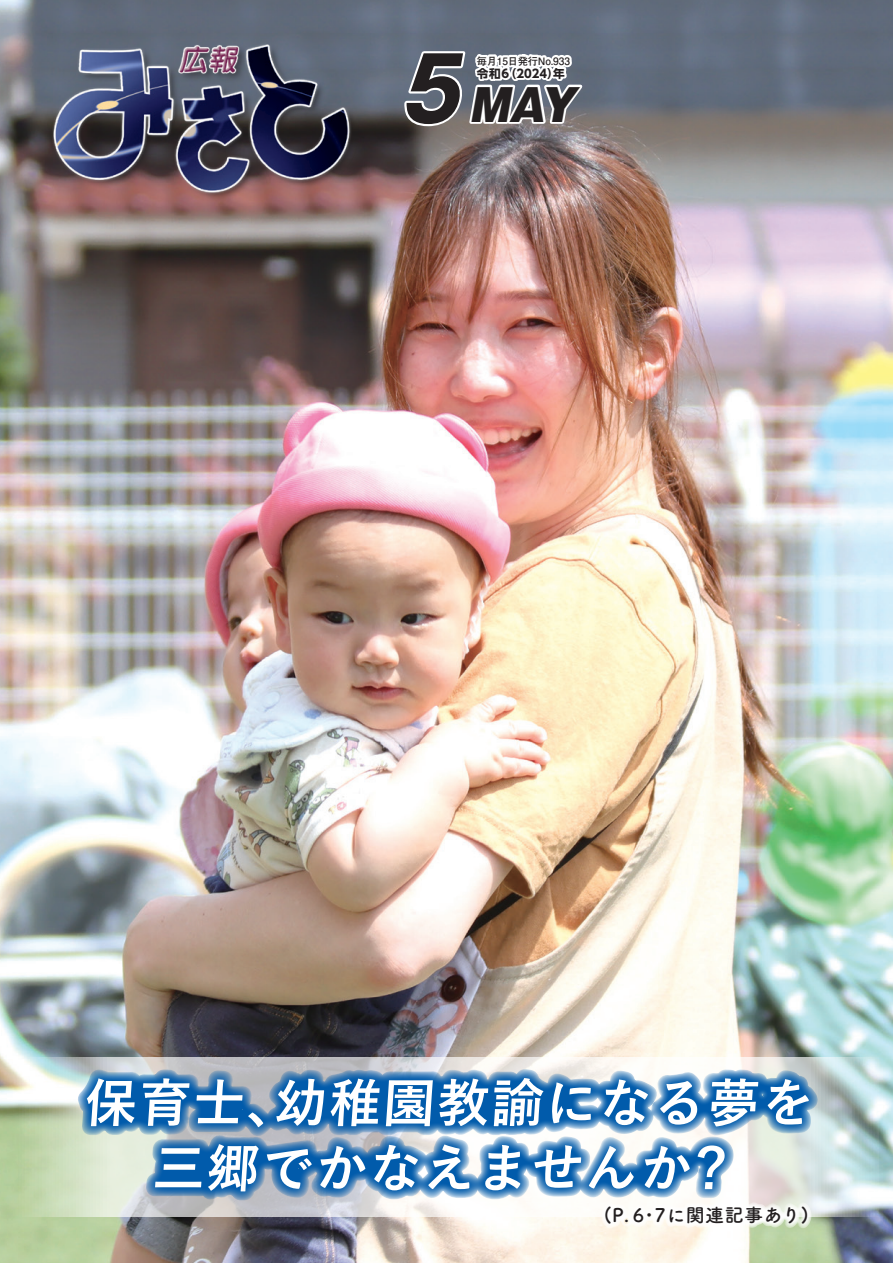
<style>
.page{position:relative;width:893px;height:1263px;background:#fff}
.page>*{position:absolute;margin:0;border:0;box-sizing:border-box;transform-origin:0 0}
.t1{font:italic 700 87.3px "Gothic MB101 Pro";color:#231f20;scale:.9 1}
.t2{font:700 52.05px/65.2px "Yu Go Pr 6 N";color:#fff}
.t3{font:italic 900 42.6px "Gothic MB101 Pro";color:#231f20}
.t4{font:18.75px "Tsuku A Rd Gothic Std B";letter-spacing:.02em;color:#231f20}
.t5{font:700 11.7px "UD Shin Go Pro";color:#231f20}
.t6{font:700 10.2px "Futo Go B101 Pro";letter-spacing:-.02em;color:#231f20}
</style>
<div class="page">
<img style="left:0;top:0;width:893px;height:1263px">
<svg style="left:15px;top:1058px;width:863px;height:158px"></svg>
<img style="left:64px;top:1067px;width:763px;height:196px">
<img style="left:51px;top:42px;width:307px;height:158px">
<svg style="left:397px;top:43px;width:191px;height:87px"></svg>
<h1 class="t1" style="left:399px;top:16px;width:92px">5</h1>
<p class="t6" style="left:477px;top:53px;width:95px">毎月15日発行No.933</p>
<p class="t5" style="left:477px;top:64px;width:89px">令和（6 2024 年）</p>
<p class="t3" style="left:469px;top:69px;width:118px">MAY</p>
<p class="t2" style="left:683px;top:1071px;width:136px;text-indent:-600px">保育士､幼稚園教諭になる夢を?</p>
<p class="t2" style="left:152px;top:1137px;width:546px">三郷でかなえませんか</p>
<p class="t4" style="left:604px;top:1200px;width:206px">P( 6. 7･ に関連記事あり(</p>
</div>
